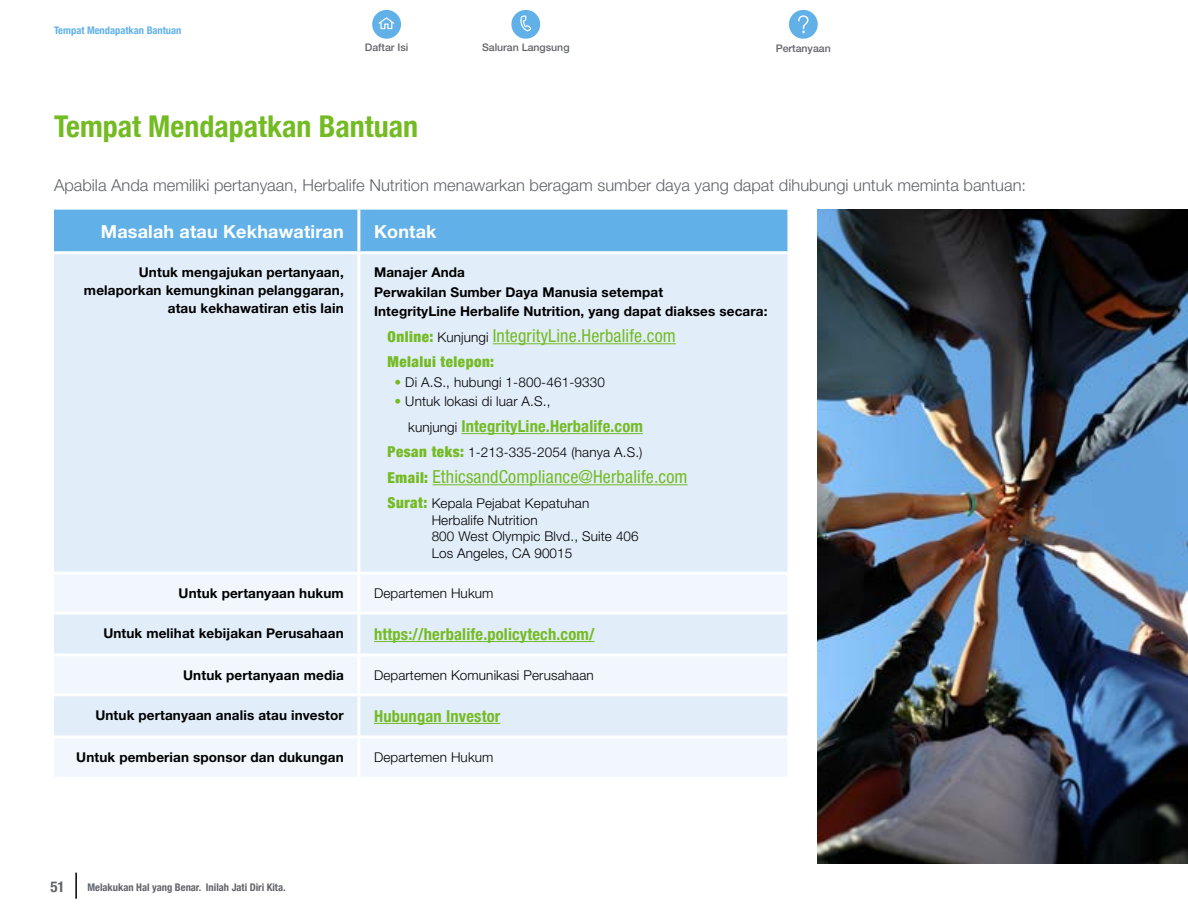
<style>
.page{position:relative;width:1188px;height:918px;background:#fff}
.page>*{position:absolute;margin:0;border:0;box-sizing:border-box;transform-origin:0 0}
.t1{font:700 condensed 30px "Helvetica Neue";color:#74bb23}
.t2{font:condensed 18px "Helvetica Neue LT Std";letter-spacing:.01em;color:#74bb23}
.t3{font:700 18px "Helvetica Neue LT Std";letter-spacing:.01em;color:#fff}
.t4{font:300 16.5px "Helvetica Neue LT Std";color:#61646a}
.t5{font:700 condensed 16.5px "Helvetica Neue LT Std";letter-spacing:.01em;color:#74bb23}
.t6{font:900 condensed 15px "Helvetica Neue";letter-spacing:.035em;color:#74bb23}
.t7{font:700 condensed 15px "Helvetica Neue";color:#61646a}
.t8{font:700 13.5px/18px "Helvetica Neue LT Std";letter-spacing:.01em;color:#000;text-align:right}
.t9{font:300 13.5px/16.5px "Helvetica Neue LT Std";letter-spacing:.01em;color:#000}
.t10{font:700 condensed 10.5px "Helvetica Neue";color:#61646a}
.t11{font:500 10.5px "Helvetica Neue LT Std";color:#61646a}
.t12{font:700 condensed 10.5px "Helvetica Neue";color:#61b1e8}
.s1{font-family:"Helvetica Neue";font-weight:900;font-size:15px}
.s2{font-weight:300;font-stretch:normal;font-size:13.5px;color:#000}
.s3{color:#74bb23}
.s4{font-family:"Helvetica Neue";font-weight:900;font-stretch:condensed;font-size:15px;color:#74bb23}
</style>
<div class="page">
<svg style="left:372px;top:10px;width:29px;height:29px"></svg>
<svg style="left:511px;top:9px;width:30px;height:30px"></svg>
<svg style="left:789px;top:9px;width:29px;height:30px"></svg>
<img style="left:818px;top:210px;width:370px;height:654px">
<div style="left:54px;top:210px;width:733px;height:41px;background:#61b1e8"></div>
<div style="left:54px;top:254px;width:733px;height:318px;background:#e1edf9"></div>
<svg style="left:54px;top:575px;width:733px;height:202px;fill:#f1f7fc"></svg>
<hr style="left:357px;top:210px;width:3px;height:41px;background:#fff">
<hr style="left:357px;top:254px;width:3px;height:318px;background:#fff">
<hr style="left:357px;top:575px;width:3px;height:36px;background:#fff">
<hr style="left:54px;top:611px;width:305px;height:3px;background:#fff">
<hr style="left:359px;top:611px;width:428px;height:3px;background:#fff">
<hr style="left:357px;top:614px;width:3px;height:40px;background:#fff">
<hr style="left:54px;top:654px;width:305px;height:3px;background:#fff">
<hr style="left:359px;top:654px;width:428px;height:3px;background:#fff">
<hr style="left:357px;top:657px;width:3px;height:36px;background:#fff">
<hr style="left:54px;top:693px;width:305px;height:3px;background:#fff">
<hr style="left:359px;top:693px;width:428px;height:3px;background:#fff">
<hr style="left:357px;top:696px;width:3px;height:39px;background:#fff">
<hr style="left:54px;top:735px;width:305px;height:3px;background:#fff">
<hr style="left:359px;top:735px;width:428px;height:3px;background:#fff">
<hr style="left:357px;top:738px;width:3px;height:39px;background:#fff">
<hr style="left:493px;top:343px;width:183px;height:1px;background:#74bb23">
<hr style="left:461px;top:433px;width:182px;height:1px;background:#74bb23">
<hr style="left:432px;top:484px;width:256px;height:1px;background:#74bb23">
<hr style="left:374px;top:641px;width:221px;height:1px;background:#74bb23">
<hr style="left:374px;top:723px;width:126px;height:1px;background:#74bb23">
<hr style="left:75px;top:873px;width:2px;height:26px;background:#000">
<p class="t12" style="left:54px;top:24px;width:129px">Tempat Mendapatkan Bantuan</p>
<p class="t11" style="left:365px;top:41px;width:45px">Daftar Isi</p>
<p class="t11" style="left:482px;top:41px;width:89px">Saluran Langsung</p>
<p class="t11" style="left:776px;top:42px;width:57px">Pertanyaan</p>
<h1 class="t1" style="left:54px;top:108px;width:366px">Tempat Mendapatkan Bantuan</h1>
<p class="t4" style="left:54px;top:175px;width:974px">Apabila Anda memiliki pertanyaan, Herbalife Nutrition menawarkan beragam sumber daya yang dapat dihubungi untuk meminta bantuan:</p>
<h2 class="t3" style="left:101px;top:220px;width:244px">Masalah atau Kekhawatiran</h2>
<h2 class="t3" style="left:374px;top:220px;width:64px">Kontak</h2>
<p class="t8" style="left:84px;top:263px;width:261px">Untuk mengajukan pertanyaan, melaporkan kemungkinan pelanggaran, atau kekhawatiran etis lain</p>
<p class="t8" style="left:374px;top:263px;width:395px;line-height:19.5px;text-align:left">Manajer Anda<br>Perwakilan Sumber Daya Manusia setempat<br>IntegrityLine Herbalife Nutrition, yang dapat diakses secara:</p>
<h2 class="t2" style="left:388px;top:325px;width:290px"><span class="s1">Online:</span> <span class="s2">Kunjungi</span> IntegrityLine.Herbalife.com</h2>
<p class="t6" style="left:388px;top:353px;width:108px">Melalui telepon:</p>
<p class="t9" style="left:395px;top:374px;width:212px"><span class="s3">•</span> Di A.S., hubungi 1-800-461-9330</p>
<p class="t9" style="left:395px;top:393px;width:157px"><span class="s3">•</span> Untuk lokasi di luar A.S.,</p>
<p class="t5" style="left:408px;top:416px;width:236px"><span class="s2">kunjungi</span> IntegrityLine.Herbalife.com</p>
<p class="t9" style="left:388px;top:444px;width:256px"><span class="s4">Pesan teks:</span> 1-213-335-2054 (hanya A.S.)</p>
<h2 class="t2" style="left:388px;top:466px;width:301px"><span class="s1">Email:</span> EthicsandCompliance@Herbalife.com</h2>
<p class="t9" style="left:432px;top:495px;width:209px;text-indent:-44px"><span class="s4">Surat:</span> Kepala Pejabat Kepatuhan<br>Herbalife Nutrition<br>800 West Olympic Blvd., Suite 406<br>Los Angeles, CA 90015</p>
<p class="t8" style="left:179px;top:584px;width:167px">Untuk pertanyaan hukum</p>
<p class="t9" style="left:374px;top:585px;width:121px">Departemen Hukum</p>
<p class="t8" style="left:103px;top:624px;width:242px">Untuk melihat kebijakan Perusahaan</p>
<p class="t5" style="left:374px;top:624px;width:222px">https://herbalife.policytech.com/</p>
<p class="t8" style="left:183px;top:666px;width:162px">Untuk pertanyaan media</p>
<p class="t9" style="left:374px;top:666px;width:221px">Departemen Komunikasi Perusahaan</p>
<p class="t8" style="left:95px;top:706px;width:250px">Untuk pertanyaan analis atau investor</p>
<p class="t5" style="left:374px;top:706px;width:128px">Hubungan Investor</p>
<p class="t8" style="left:76px;top:748px;width:269px">Untuk pemberian sponsor dan dukungan</p>
<p class="t9" style="left:374px;top:748px;width:121px">Departemen Hukum</p>
<p class="t7" style="left:50px;top:878px;width:16px">51</p>
<p class="t10" style="left:87px;top:881px;width:200px">Melakukan Hal yang Benar. Inilah Jati Diri Kita.</p>
</div>
